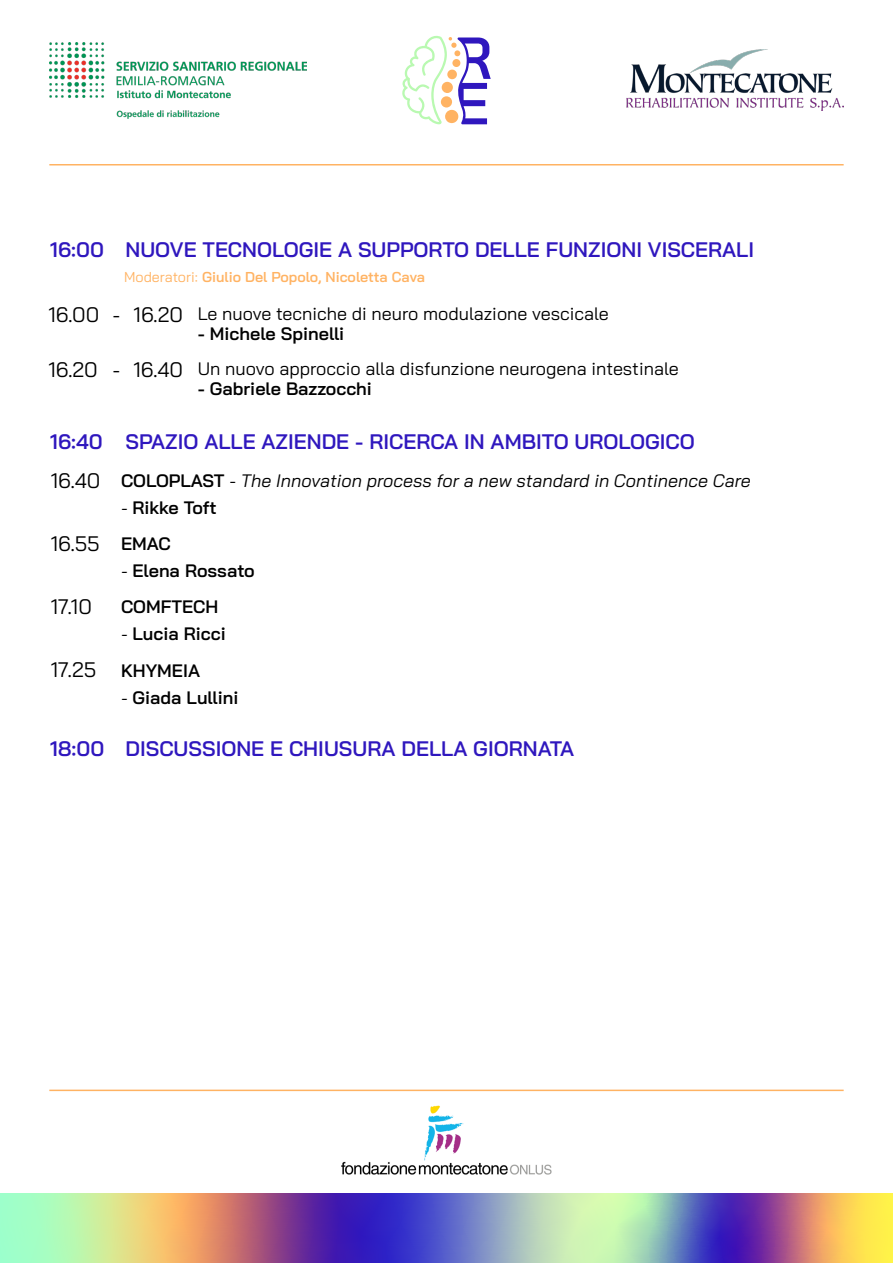
<style>
.page{position:relative;width:893px;height:1263px;background:#fff}
.page>*{position:absolute;margin:0;border:0;box-sizing:border-box;transform-origin:0 0}
.t1{font:600 21px "Bai Jamjuree";color:#2f17be}
.t2{font:21px "Bai Jamjuree";color:#000}
.t3{font:600 18px/36.2px "Bai Jamjuree";color:#000}
.t4{font:18px "Bai Jamjuree";color:#000}
.t5{font:italic 18px "Bai Jamjuree";color:#000}
.t6{font:600 14.4px "Bai Jamjuree";color:#ffb363}
.s1{font-weight:400}
.s2{font-style:normal;font-size:21px}
.s3{font-weight:600;font-style:normal}
.s4{font-style:normal}
.s5{font-weight:400;font-style:italic}
.s6{font-weight:600;font-size:18px}
.s7{font-weight:400;font-size:21px}
</style>
<div class="page">
<svg style="left:402px;top:35px;width:89px;height:89px"></svg>
<div style="left:441px;top:96px;width:11px;height:12px;background:#ffb363;border-radius:50%"></div>
<div style="left:441px;top:82px;width:12px;height:11px;background:#ffb363;border-radius:50%"></div>
<hr style="left:49px;top:164px;width:795px;height:1px;background:#ffb363">
<hr style="left:49px;top:1089px;width:795px;height:2px;background:#ffb363">
<img style="left:626px;top:50px;width:218px;height:61px">
<img style="left:49px;top:42px;width:258px;height:76px">
<img style="left:341px;top:1105px;width:211px;height:70px">
<svg style="left:0;top:1194px;width:893px;height:69px;background:#9f959f"></svg>
<p class="t1" style="left:50px;top:238px;width:705px">16:00 NUOVE TECNOLOGIE A SUPPORTO DELLE FUNZIONI VISCERALI</p>
<p class="t6" style="left:124px;top:269px;width:302px"><span class="s1">Moderatori:</span> Giulio Del Popolo, Nicoletta Cava</p>
<p class="t2" style="left:48px;top:297px;width:136px">16.00 - 16.20</p>
<p class="t2" style="left:48px;top:352px;width:136px">16.20 - 16.40</p>
<p class="t4" style="left:198px;top:298px;width:413px">Le nuove tecniche di neuro modulazione vescicale</p>
<p class="t3" style="left:198px;top:315px;width:148px">- Michele Spinelli</p>
<p class="t4" style="left:198px;top:354px;width:483px">Un nuovo approccio alla disfunzione neurogena intestinale</p>
<p class="t3" style="left:198px;top:370px;width:176px">- Gabriele Bazzocchi</p>
<p class="t1" style="left:50px;top:429px;width:646px">16:40 SPAZIO ALLE AZIENDE - RICERCA IN AMBITO UROLOGICO</p>
<p class="t5" style="left:51px;top:465px;width:701px"><span class="s2">16.40</span> <span class="s3">COLOPLAST</span> <span class="s4">-</span> The Innovation process for a new standard in Continence Care</p>
<p class="t3" style="left:121px;top:490px;width:97px"><span class="s5">-</span> Rikke Toft</p>
<p class="t2" style="left:51px;top:526px;width:121px">16.55 <span class="s6">EMAC</span></p>
<p class="t3" style="left:121px;top:553px;width:135px"><span class="s5">-</span> Elena Rossato</p>
<p class="t2" style="left:51px;top:589px;width:43px">17.10</p>
<p class="t3" style="left:121px;top:589px;width:99px">COMFTECH</p>
<p class="t3" style="left:51px;top:616px;width:177px;text-indent:70px"><span class="s5">-</span> Lucia Ricci<br><span class="s7">17.25</span> KHYMEIA</p>
<p class="t3" style="left:121px;top:679px;width:119px"><span class="s5">-</span> Giada Lullini</p>
<p class="t1" style="left:50px;top:736px;width:525px">18:00 DISCUSSIONE E CHIUSURA DELLA GIORNATA</p>
</div>
